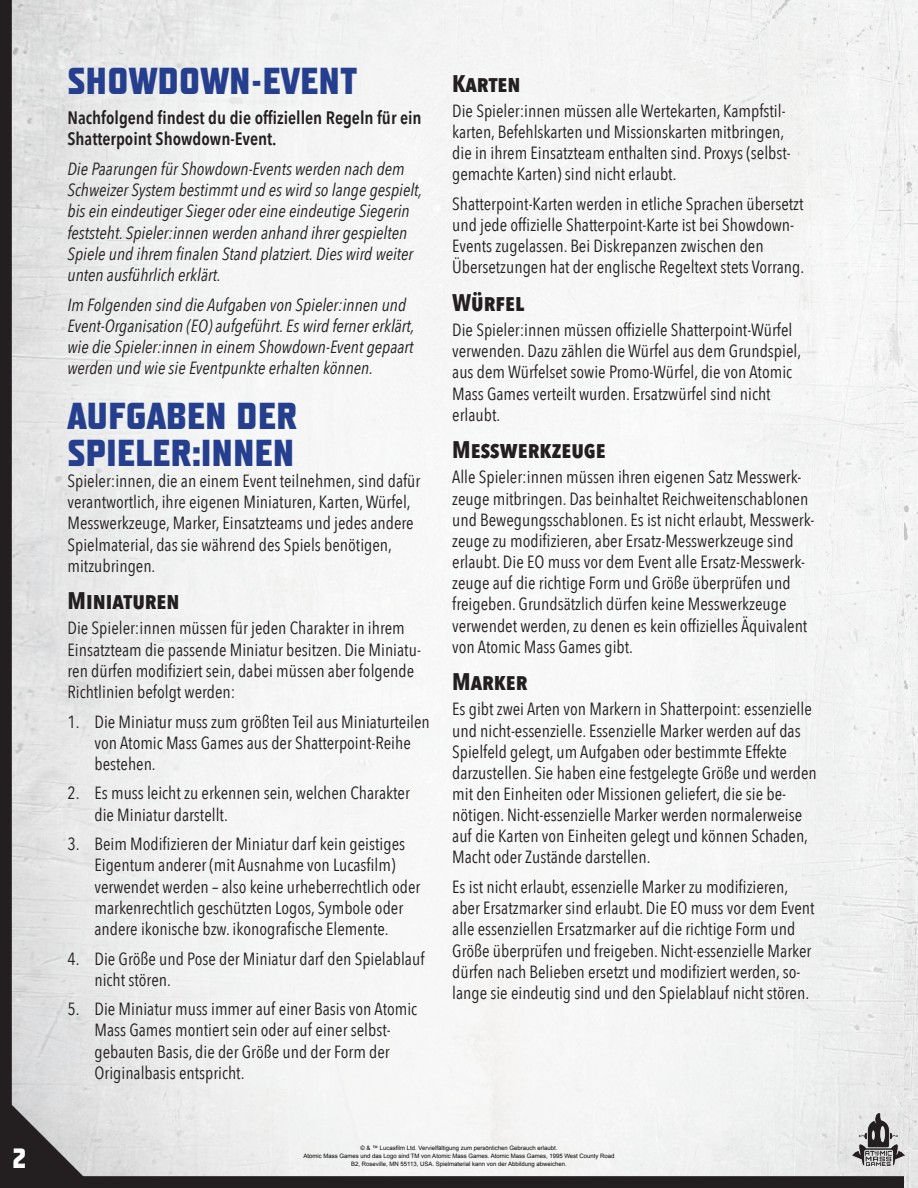
<style>
.page{position:relative;width:918px;height:1188px;background:#fff}
.page>*{position:absolute;margin:0;border:0;box-sizing:border-box;transform-origin:0 0}
.t1{font:700 37.5px/37.5px "Teuton Fett";letter-spacing:.015em;color:#253f8e}
.t2{font:700 27.9px "Teuton Fett";color:#fff}
.t3{font:700 24px "Avenir Next Condensed";color:#231f20}
.t4{font:600 18px/21.6px "Avenir Next Condensed";color:#231f20}
.t5{font:17.7px/21.1px "Avenir Next Condensed";color:#231f20}
.t6{font:italic 17.7px/21.1px "Avenir Next Condensed";color:#231f20}
.t7{font:6px/8.2px "Arial";color:#040503;text-align:center}
</style>
<div class="page">
<img style="left:0;top:0;width:904px;height:1188px">
<img style="left:904px;top:0;width:14px;height:1188px">
<img style="left:853px;top:1113px;width:51px;height:53px">
<h1 class="t1" style="left:68px;top:64px;width:291px">SHOWDOWN-EVENT</h1>
<p class="t4" style="left:68px;top:106px;width:356px">Nachfolgend findest du die offiziellen Regeln für ein<br>Shatterpoint Showdown-Event.</p>
<p class="t6" style="left:68px;top:158px;width:356px">Die Paarungen für Showdown-Events werden nach dem Schweizer System bestimmt und es wird so lange gespielt, bis ein eindeutiger Sieger oder eine eindeutige Siegerin feststeht. Spieler:innen werden anhand ihrer gespielten Spiele und ihrem finalen Stand platziert. Dies wird weiter unten ausführlich erklärt.</p>
<p class="t6" style="left:68px;top:294px;width:349px">Im Folgenden sind die Aufgaben von Spieler:innen und Event-Organisation (EO) aufgeführt. Es wird ferner erklärt, wie die Spieler:innen in einem Showdown-Event gepaart werden und wie sie Eventpunkte erhalten können.</p>
<h1 class="t1" style="left:68px;top:399px;width:231px">AUFGABEN DER<br>SPIELER:INNEN</h1>
<p class="t5" style="left:68px;top:470px;width:354px">Spieler:innen, die an einem Event teilnehmen, sind dafür verantwortlich, ihre eigenen Miniaturen, Karten, Würfel, Messwerkzeuge, Marker, Einsatzteams und jedes andere Spielmaterial, das sie während des Spiels benötigen, mitzubringen.</p>
<h3 class="t3" style="left:68px;top:586px;width:114px">Miniaturen</h3>
<p class="t5" style="left:68px;top:617px;width:355px">Die Spieler:innen müssen für jeden Charakter in ihrem Einsatzteam die passende Miniatur besitzen. Die Miniatu&shy;ren dürfen modifiziert sein, dabei müssen aber folgende Richtlinien befolgt werden:</p>
<p class="t5" style="left:95px;top:710px;width:337px;text-indent:-27px">1. Die Miniatur muss zum größten Teil aus Miniaturteilen von Atomic Mass Games aus der Shatterpoint-Reihe bestehen.</p>
<p class="t5" style="left:95px;top:782px;width:317px;text-indent:-27px">2. Es muss leicht zu erkennen sein, welchen Charakter die Miniatur darstellt.</p>
<p class="t5" style="left:95px;top:833px;width:327px;text-indent:-27px">3. Beim Modifizieren der Miniatur darf kein geistiges Eigentum anderer (mit Ausnahme von Lucasfilm) verwendet werden – also keine urheberrechtlich oder markenrechtlich geschützten Logos, Symbole oder andere ikonische bzw. ikonografische Elemente.</p>
<p class="t5" style="left:95px;top:947px;width:332px;text-indent:-27px">4. Die Größe und Pose der Miniatur darf den Spielablauf nicht stören.</p>
<p class="t5" style="left:95px;top:998px;width:324px;text-indent:-27px">5. Die Miniatur muss immer auf einer Basis von Atomic Mass Games montiert sein oder auf einer selbst&shy;gebauten Basis, die der Größe und der Form der Originalbasis entspricht.</p>
<h3 class="t3" style="left:452px;top:68px;width:70px">Karten</h3>
<p class="t5" style="left:452px;top:99px;width:340px">Die Spieler:innen müssen alle Wertekarten, Kampfstil&shy;karten, Befehlskarten und Missionskarten mitbringen, die in ihrem Einsatzteam enthalten sind. Proxys (selbst&shy;gemachte Karten) sind nicht erlaubt.</p>
<p class="t5" style="left:452px;top:192px;width:353px">Shatterpoint-Karten werden in etliche Sprachen übersetzt und jede offizielle Shatterpoint-Karte ist bei Showdown-Events zugelassen. Bei Diskrepanzen zwischen den Übersetzungen hat der englische Regeltext stets Vorrang.</p>
<h3 class="t3" style="left:452px;top:288px;width:71px">Würfel</h3>
<p class="t5" style="left:452px;top:319px;width:350px">Die Spieler:innen müssen offizielle Shatterpoint-Würfel verwenden. Dazu zählen die Würfel aus dem Grundspiel, aus dem Würfelset sowie Promo-Würfel, die von Atomic Mass Games verteilt wurden. Ersatzwürfel sind nicht erlaubt.</p>
<h3 class="t3" style="left:452px;top:435px;width:155px">Messwerkzeuge</h3>
<p class="t5" style="left:452px;top:466px;width:364px">Alle Spieler:innen müssen ihren eigenen Satz Messwerk&shy;zeuge mitbringen. Das beinhaltet Reichweitenschablonen und Bewegungsschablonen. Es ist nicht erlaubt, Messwerk&shy;zeuge zu modifizieren, aber Ersatz-Messwerkzeuge sind erlaubt. Die EO muss vor dem Event alle Ersatz-Messwerk&shy;zeuge auf die richtige Form und Größe überprüfen und freigeben. Grundsätzlich dürfen keine Messwerkzeuge verwendet werden, zu denen es kein offizielles Äquivalent von Atomic Mass Games gibt.</p>
<h3 class="t3" style="left:452px;top:667px;width:77px">Marker</h3>
<p class="t5" style="left:452px;top:698px;width:366px">Es gibt zwei Arten von Markern in Shatterpoint: essenzielle und nicht-essenzielle. Essenzielle Marker werden auf das Spielfeld gelegt, um Aufgaben oder bestimmte Effekte darzustellen. Sie haben eine festgelegte Größe und werden mit den Einheiten oder Missionen geliefert, die sie be&shy;nötigen. Nicht-essenzielle Marker werden normalerweise auf die Karten von Einheiten gelegt und können Schaden, Macht oder Zustände darstellen.</p>
<p class="t5" style="left:452px;top:875px;width:364px">Es ist nicht erlaubt, essenzielle Marker zu modifizieren, aber Ersatzmarker sind erlaubt. Die EO muss vor dem Event alle essenziellen Ersatzmarker auf die richtige Form und Größe überprüfen und freigeben. Nicht-essenzielle Marker dürfen nach Belieben ersetzt und modifiziert werden, so&shy;lange sie eindeutig sind und den Spielablauf nicht stören.</p>
<h2 class="t2" style="left:12px;top:1144px;width:16px">2</h2>
<p class="t7" style="left:303px;top:1144px;width:313px">© &amp; ™ Lucasfilm Ltd. Vervielfältigung zum persönlichen Gebrauch erlaubt.<br>Atomic Mass Games und das Logo sind TM von Atomic Mass Games. Atomic Mass Games, 1995 West County Road<br>B2, Roseville, MN 55113, USA. Spielmaterial kann von der Abbildung abweichen.</p>
</div>
